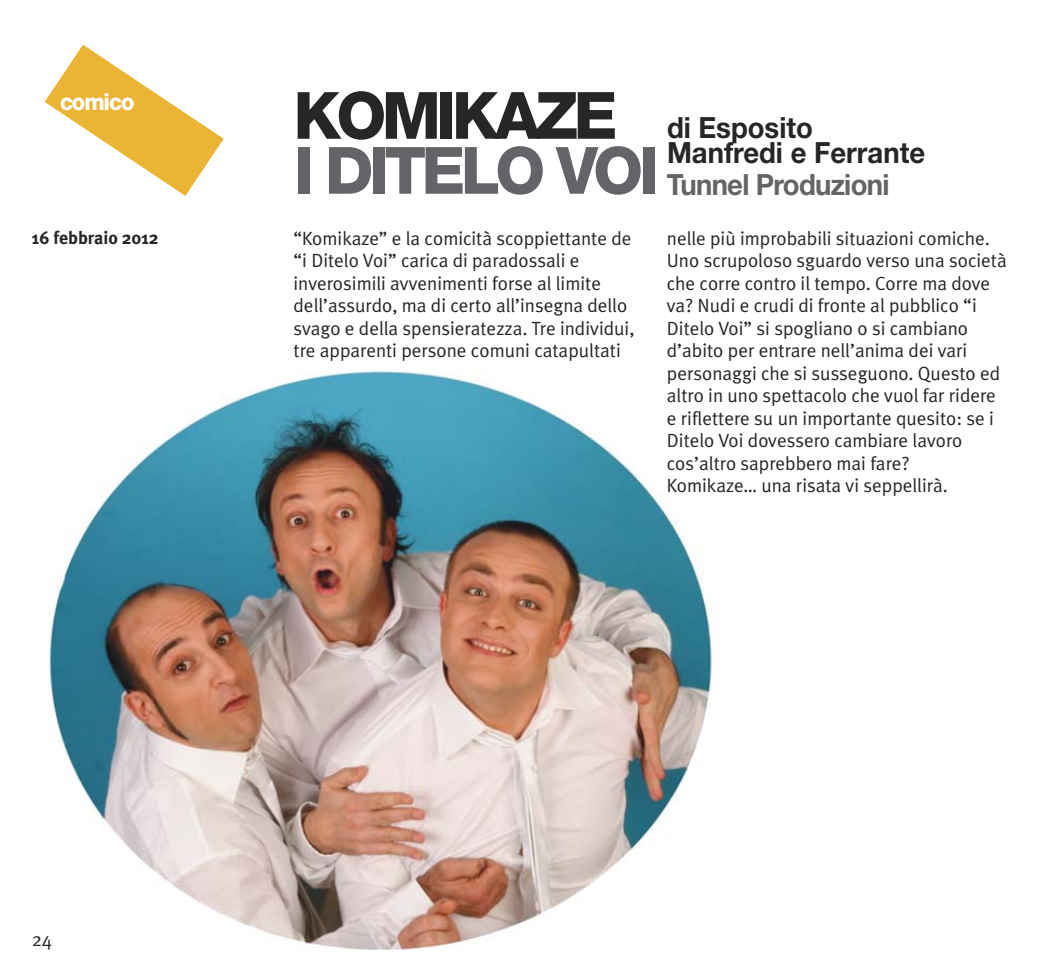
<style>
.page{position:relative;width:1053px;height:976px;background:#fff}
.page>*{position:absolute;margin:0;border:0;box-sizing:border-box;transform-origin:0 0}
.t1{font:800 65.25px "Helvetica Neue";letter-spacing:-.07em;color:#636467}
.t2{font:800 65.25px "Helvetica Neue";letter-spacing:-.07em;color:#272627}
.t3{font:700 29.25px/24.8px "Helvetica Neue";color:#272627;scale:.94 1}
.t4{font:700 29.25px "Helvetica Neue";letter-spacing:-.025em;color:#636467;scale:.94 1}
.t5{font:800 23.4px "Helvetica Neue";letter-spacing:-.05em;color:#fff;scale:.94 1}
.t6{font:19.12px/22.5px "Meta Plus Normal";color:#272627}
.t7{font:700 18px "Meta Plus";color:#272627}
</style>
<div class="page">
<img style="left:49px;top:371px;width:664px;height:579px">
<svg style="left:45px;top:45px;width:179px;height:151px"></svg>
<p class="t5" style="left:60px;top:93px;width:81px">comico</p>
<h1 class="t2" style="left:293px;top:92px;width:325px">KOMIKAZE</h1>
<h1 class="t1" style="left:293px;top:147px;width:366px">I DITELO VOI</h1>
<h2 class="t3" style="left:667px;top:118px;width:276px">di Esposito<br>Manfredi e Ferrante</h2>
<h2 class="t4" style="left:666px;top:174px;width:238px">Tunnel Produzioni</h2>
<p class="t7" style="left:32px;top:230px;width:128px">16 febbraio 2012</p>
<p class="t6" style="left:293px;top:228px;width:342px">“Komikaze” e la comicità scoppiettante de “i Ditelo Voi” carica di paradossali e inverosimili avvenimenti forse al limite dell’assurdo, ma di certo all’insegna dello svago e della spensieratezza. Tre individui, tre apparenti persone comuni catapultati</p>
<p class="t6" style="left:666px;top:228px;width:341px">nelle più improbabili situazioni comiche.<br>Uno scrupoloso sguardo verso una società che corre contro il tempo. Corre ma dove va? Nudi e crudi di fronte al pubblico “i Ditelo Voi” si spogliano o si cambiano d’abito per entrare nell’anima dei vari personaggi che si susseguono. Questo ed altro in uno spettacolo che vuol far ridere e riflettere su un importante quesito: se i Ditelo Voi dovessero cambiare lavoro cos’altro saprebbero mai fare?<br>Komikaze… una risata vi seppellirà.</p>
<p class="t6" style="left:32px;top:930px;width:22px">24</p>
</div>
